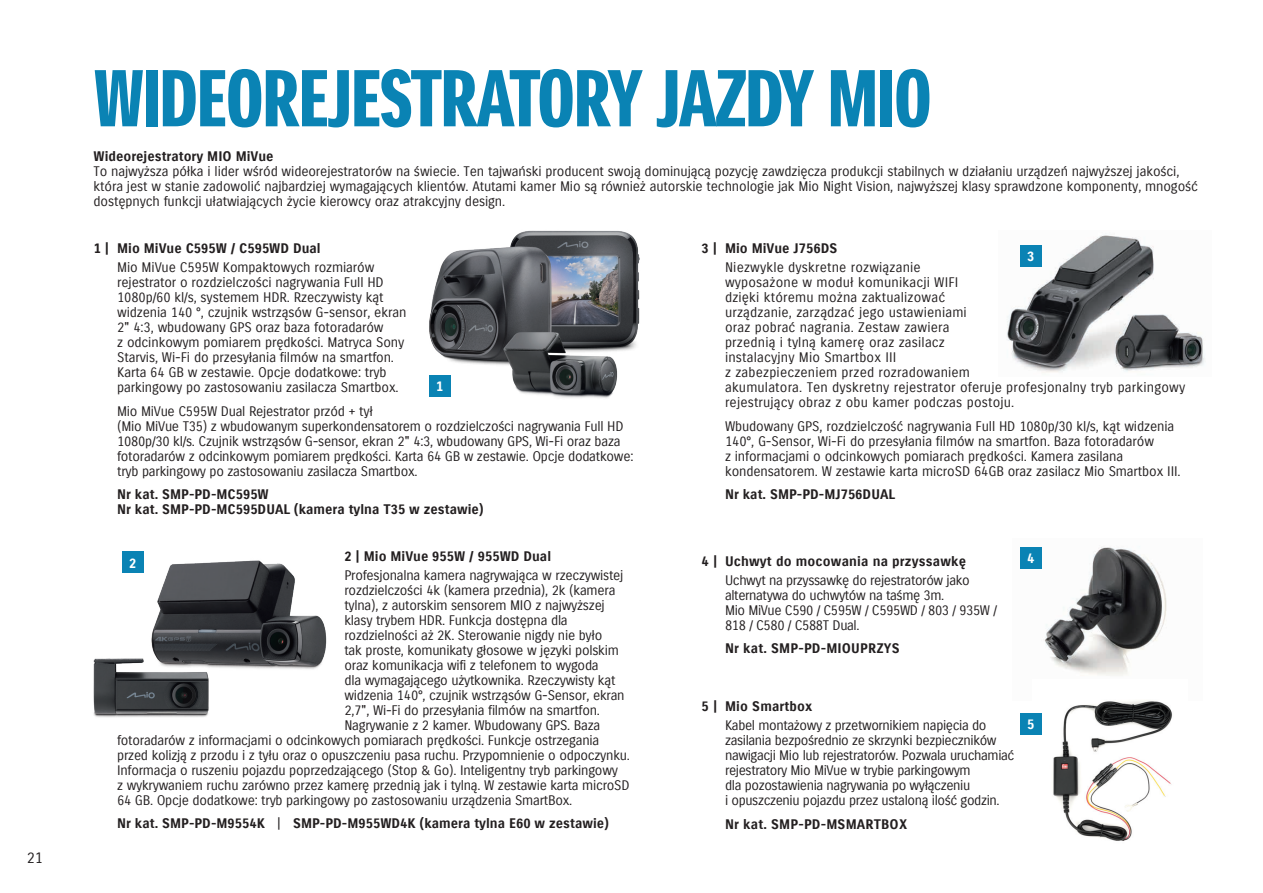
<style>
.page{position:relative;width:1263px;height:893px;background:#fff}
.page>*{position:absolute;margin:0;border:0;box-sizing:border-box;transform-origin:0 0}
.t1{font:78px "Suzuki PRO Headline";letter-spacing:-.02em;color:#0a83b4}
.t2{font:15px "Suzuki PRO Regular";color:#231f20}
.t3{font:13.5px/15px "Suzuki PRO Regular";letter-spacing:-.02em;color:#231f20}
.t4{font:13.5px/15px "Suzuki PRO Regular";letter-spacing:.01em;color:#231f20}
.t5{font:13.5px/15px "Suzuki PRO Bold";color:#231f20}
.t6{font:13.5px "Suzuki PRO Bold";color:#fff}
.s1{font-family:"Suzuki PRO Bold"}
.s2{font-family:"Suzuki PRO Regular"}
</style>
<div class="page">
<img style="left:1007px;top:235px;width:198px;height:138px">
<div style="left:1020px;top:245px;width:21px;height:21px;background:#0a83b4"></div>
<img style="left:1020px;top:546px;width:147px;height:130px">
<div style="left:1020px;top:547px;width:21px;height:21px;background:#0a83b4"></div>
<img style="left:1032px;top:700px;width:140px;height:141px">
<div style="left:1020px;top:713px;width:21px;height:21px;background:#0a83b4"></div>
<img style="left:93px;top:553px;width:234px;height:165px">
<div style="left:122px;top:551px;width:21px;height:22px;background:#0a83b4"></div>
<img style="left:429px;top:230px;width:211px;height:168px">
<div style="left:429px;top:375px;width:21px;height:21px;background:#0a83b4"></div>
<p class="t2" style="left:27px;top:849px;width:18px">21</p>
<p class="t1" style="left:94px;top:51px;width:839px">WIDEOREJESTRATORY JAZDY MIO</p>
<p class="t3" style="left:94px;top:149px;width:1106px"><span class="s1">Wideorejestratory MIO MiVue<br></span>To najwyższa półka i lider wśród wideorejestratorów na świecie. Ten tajwański producent swoją dominującą pozycję zawdzięcza produkcji stabilnych w działaniu urządzeń najwyższej jakości, która jest w stanie zadowolić najbardziej wymagających klientów. Atutami kamer Mio są również autorskie technologie jak Mio Night Vision, najwyższej klasy sprawdzone komponenty, mnogość dostępnych funkcji ułatwiających życie kierowcy oraz atrakcyjny design.</p>
<p class="t3" style="left:117px;top:239px;width:259px;line-height:19.2px;text-indent:-23px"><span class="s1">1 | Mio MiVue C595W / C595WD Dual<br></span>Mio MiVue C595W Kompaktowych rozmiarów</p>
<p class="t3" style="left:117px;top:275px;width:291px">rejestrator o rozdzielczości nagrywania Full HD 1080p/60 kl/s, systemem HDR. Rzeczywisty kąt widzenia 140 °, czujnik wstrząsów G-sensor, ekran 2" 4:3, wbudowany GPS oraz baza fotoradarów<br>z odcinkowym pomiarem prędkości. Matryca Sony Starvis, Wi-Fi do przesyłania filmów na smartfon.<br>Karta 64 GB w zestawie. Opcje dodatkowe: tryb parkingowy po zastosowaniu zasilacza Smartbox.</p>
<p class="t3" style="left:117px;top:404px;width:518px">Mio MiVue C595W Dual Rejestrator przód + tył<br>(Mio MiVue T35) z wbudowanym superkondensatorem o rozdzielczości nagrywania Full HD 1080p/30 kl/s. Czujnik wstrząsów G-sensor, ekran 2" 4:3, wbudowany GPS, Wi-Fi oraz baza fotoradarów z odcinkowym pomiarem prędkości. Karta 64 GB w zestawie. Opcje dodatkowe: tryb parkingowy po zastosowaniu zasilacza Smartbox.</p>
<p class="t5" style="left:117px;top:487px;width:368px">Nr kat. SMP-PD-MC595W<br>Nr kat. SMP-PD-MC595DUAL (kamera tylna T35 w zestawie)</p>
<p class="t6" style="left:436px;top:378px;width:9px">1</p>
<p class="t3" style="left:344px;top:546px;width:280px;line-height:19.2px"><span class="s1">2 | Mio MiVue 955W / 955WD Dual<br></span>Profesjonalna kamera nagrywająca w rzeczywistej</p>
<p class="t3" style="left:344px;top:583px;width:273px">rozdzielczości 4k (kamera przednia), 2k (kamera</p>
<p class="t3" style="left:344px;top:598px;width:262px">tylna), z autorskim sensorem MIO z najwyższej</p>
<p class="t3" style="left:344px;top:613px;width:225px">klasy trybem HDR. Funkcja dostępna dla</p>
<p class="t3" style="left:344px;top:628px;width:259px">rozdzielności aż 2K. Sterowanie nigdy nie było</p>
<p class="t3" style="left:344px;top:643px;width:276px">tak proste, komunikaty głosowe w języki polskim</p>
<p class="t3" style="left:344px;top:658px;width:256px">oraz komunikacja wifi z telefonem to wygoda</p>
<p class="t3" style="left:344px;top:673px;width:273px">dla wymagającego użytkownika. Rzeczywisty kąt</p>
<p class="t3" style="left:344px;top:688px;width:282px">widzenia 140°, czujnik wstrząsów G-Sensor, ekran</p>
<p class="t3" style="left:344px;top:703px;width:257px">2,7", Wi-Fi do przesyłania filmów na smartfon.</p>
<p class="t3" style="left:344px;top:718px;width:257px">Nagrywanie z 2 kamer. Wbudowany GPS. Baza</p>
<p class="t3" style="left:117px;top:733px;width:484px">fotoradarów z informacjami o odcinkowych pomiarach prędkości. Funkcje ostrzegania</p>
<p class="t3" style="left:117px;top:748px;width:514px">przed kolizją z przodu i z tyłu oraz o opuszczeniu pasa ruchu. Przypomnienie o odpoczynku.</p>
<p class="t3" style="left:117px;top:763px;width:502px">Informacja o ruszeniu pojazdu poprzedzającego (Stop &amp; Go). Inteligentny tryb parkingowy</p>
<p class="t3" style="left:117px;top:778px;width:514px">z wykrywaniem ruchu zarówno przez kamerę przednią jak i tylną. W zestawie karta microSD</p>
<p class="t3" style="left:117px;top:793px;width:457px">64 GB. Opcje dodatkowe: tryb parkingowy po zastosowaniu urządzenia SmartBox.</p>
<p class="t5" style="left:117px;top:816px;width:493px">Nr kat. SMP-PD-M9554K <span class="s2">|</span> SMP-PD-M955WD4K (kamera tylna E60 w zestawie)</p>
<p class="t6" style="left:129px;top:555px;width:9px">2</p>
<p class="t4" style="left:725px;top:239px;width:197px;line-height:19.2px;text-indent:-23px"><span class="s1">3 | Mio MiVue J756DS<br></span>Niezwykle dyskretne rozwiązanie</p>
<p class="t4" style="left:725px;top:275px;width:462px">wyposażone w moduł komunikacji WIFI<br>dzięki któremu można zaktualizować<br>urządzanie, zarządzać jego ustawieniami<br>oraz pobrać nagrania. Zestaw zawiera<br>przednią i tylną kamerę oraz zasilacz<br>instalacyjny Mio Smartbox III<br>z zabezpieczeniem przed rozradowaniem<br>akumulatora. Ten dyskretny rejestrator oferuje profesjonalny tryb parkingowy rejestrujący obraz z obu kamer podczas postoju.</p>
<p class="t3" style="left:725px;top:419px;width:457px">Wbudowany GPS, rozdzielczość nagrywania Full HD 1080p/30 kl/s, kąt widzenia 140°, G-Sensor, Wi-Fi do przesyłania filmów na smartfon. Baza fotoradarów<br>z informacjami o odcinkowych pomiarach prędkości. Kamera zasilana kondensatorem. W zestawie karta microSD 64GB oraz zasilacz Mio Smartbox III.</p>
<p class="t5" style="left:725px;top:487px;width:172px">Nr kat. SMP-PD-MJ756DUAL</p>
<p class="t6" style="left:1027px;top:248px;width:9px">3</p>
<p class="t3" style="left:702px;top:551px;width:270px;line-height:19.2px;text-align:right"><span class="s1">4 | Uchwyt do mocowania na przyssawkę<br></span>Uchwyt na przyssawkę do rejestratorów jako</p>
<p class="t3" style="left:725px;top:588px;width:273px">alternatywa do uchwytów na taśmę 3m.<br>Mio MiVue C590 / C595W / C595WD / 803 / 935W /<br>818 / C580 / C588T Dual.</p>
<p class="t5" style="left:725px;top:641px;width:176px">Nr kat. SMP-PD-MIOUPRZYS</p>
<p class="t6" style="left:1027px;top:550px;width:9px">4</p>
<p class="t3" style="left:725px;top:697px;width:263px;line-height:19.2px;text-indent:-23px"><span class="s1">5 | Mio Smartbox<br></span>Kabel montażowy z przetwornikiem napięcia do</p>
<p class="t3" style="left:725px;top:733px;width:291px">zasilania bezpośrednio ze skrzynki bezpieczników nawigacji Mio lub rejestratorów. Pozwala uruchamiać rejestratory Mio MiVue w trybie parkingowym<br>dla pozostawienia nagrywania po wyłączeniu<br>i opuszczeniu pojazdu przez ustaloną ilość godzin.</p>
<p class="t5" style="left:725px;top:817px;width:184px">Nr kat. SMP-PD-MSMARTBOX</p>
<p class="t6" style="left:1027px;top:716px;width:9px">5</p>
</div>
